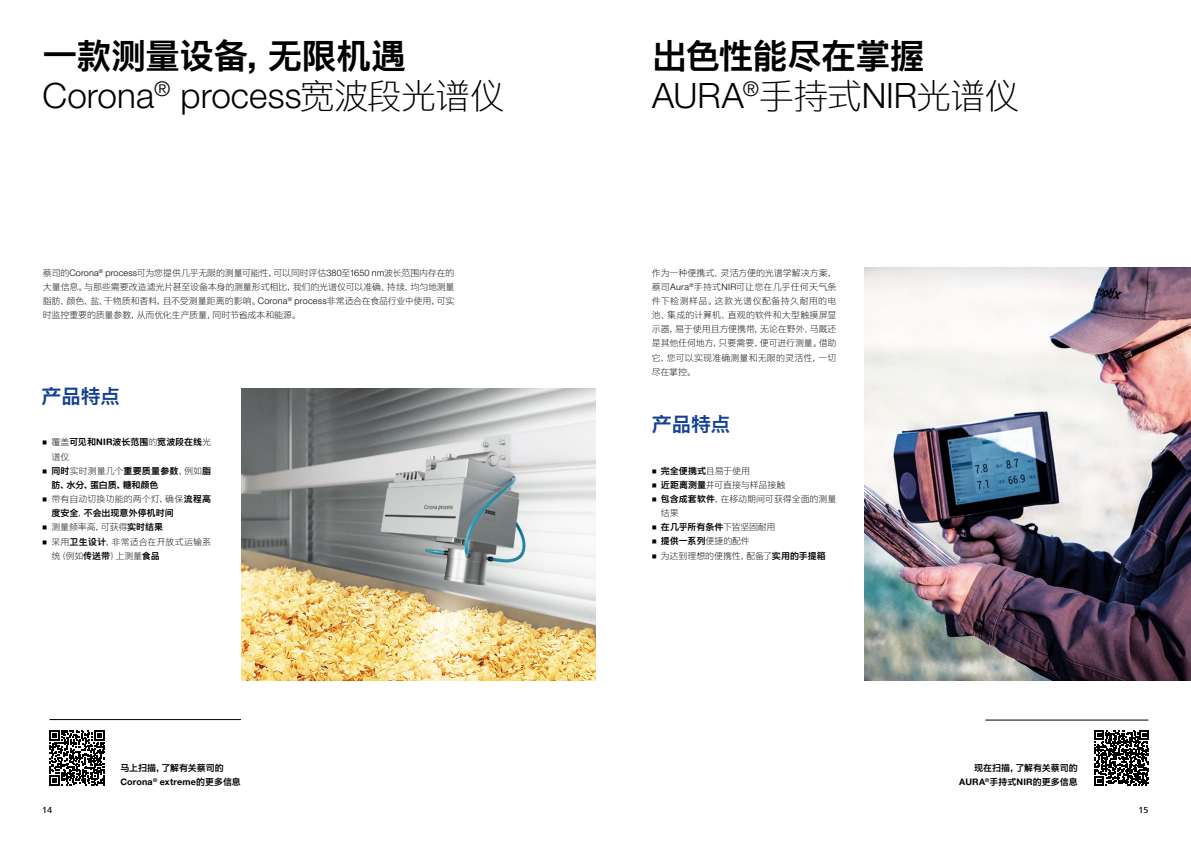
<style>
.page{position:relative;width:1191px;height:842px;background:#fff}
.page>*{position:absolute;margin:0;border:0;box-sizing:border-box;transform-origin:0 0}
.t1{font:35px "M Ying Hei PRC W3";letter-spacing:-.01em;color:#000}
.t2{font:35px "M Ying Hei PRC W7";letter-spacing:-.02em;color:#000}
.t3{font:20px "M Ying Hei PRC W7";letter-spacing:-.025em;color:#134094}
.t4{font:9px/14.1px "M Ying Hei PRC W3";letter-spacing:-.01em;color:#000;text-align:justify}
.t5{font:9px/14.2px "M Ying Hei PRC W7";color:#000}
.t6{font:9px/14.1px "M Ying Hei PRC W3";letter-spacing:.01em;color:#000}
.t7{font:500 9px "ZEISS Frutiger Next W1 G";color:#000}
.s1{font-family:"ZEISS Frutiger Next W1 G";font-weight:300}
.s2{font-family:"M Ying Hei PRC W3"}
.s3{font-family:"M Ying Hei PRC W7"}
</style>
<div class="page">
<img style="left:865px;top:267px;width:326px;height:413px">
<img style="left:241px;top:388px;width:355px;height:292px">
<hr style="left:49px;top:719px;width:192px;height:1px;background:#000">
<hr style="left:985px;top:719px;width:163px;height:1px;background:#000">
<svg style="left:1094px;top:731px;width:55px;height:54px"></svg>
<svg style="left:50px;top:730px;width:55px;height:55px"></svg>
<h1 class="t2" style="left:43px;top:34px;width:365px">一款测量设备，无限机遇</h1>
<h1 class="t1" style="left:43px;top:74px;width:464px">Corona<sup>®</sup> process宽波段光谱仪</h1>
<p class="t4" style="left:43px;top:265px;width:413px">蔡司的Corona<sup>®</sup> process可为您提供几乎无限的测量可能性，可以同时评估380至1650 nm波长范围内存在的大量信息。与那些需要改造滤光片甚至设备本身的测量形式相比，我们的光谱仪可以准确、持续、均匀地测量脂肪、颜色、盐、干物质和香料，且不受测量距离的影响。Corona<sup>®</sup> process非常适合在食品行业中使用，可实时监控重要的质量参数，从而优化生产质量，同时节省成本和能源。</p>
<h2 class="t3" style="left:42px;top:383px;width:80px">产品特点</h2>
<p class="t5" style="left:43px;top:435px;width:170px"><span class="s1">•</span> <span class="s2">覆盖</span>可见和NIR波长范围<span class="s2">的</span>宽波段在线<span class="s2">光</span></p>
<p class="t4" style="left:51px;top:449px;width:19px">谱仪</p>
<p class="t5" style="left:51px;top:463px;width:161px;text-indent:-8px"><span class="s1">•</span> 同时<span class="s2">实时测量几个</span>重要质量参数<span class="s2">，例如</span>脂肪、水分、蛋白质、糖和颜色</p>
<p class="t6" style="left:43px;top:492px;width:170px"><span class="s1">•</span> 带有自动切换功能的两个灯，确保<span class="s3">流程高</span></p>
<p class="t5" style="left:51px;top:506px;width:124px">度安全<span class="s2">，</span>不会出现意外停机时间</p>
<p class="t4" style="left:43px;top:520px;width:122px"><span class="s1">•</span> 测量频率高，可获得<span class="s3">实时结果</span></p>
<p class="t6" style="left:51px;top:534px;width:161px;text-indent:-9px"><span class="s1">•</span> 采用<span class="s3">卫生设计</span>，非常适合在开放式运输系统（例如<span class="s3">传送带</span>）上测量<span class="s3">食品</span></p>
<p class="t7" style="left:42px;top:804px;width:11px">14</p>
<p class="t5" style="left:120px;top:760px;width:122px">马上扫描，了解有关蔡司的<br>Corona<sup>®</sup> extreme的更多信息</p>
<h1 class="t2" style="left:652px;top:34px;width:274px">出色性能尽在掌握</h1>
<h1 class="t1" style="left:652px;top:74px;width:369px">AURA<sup>®</sup>手持式NIR光谱仪</h1>
<p class="t4" style="left:652px;top:265px;width:186px">作为一种便携式、灵活方便的光谱学解决方案，蔡司Aura<sup>®</sup>手持式NIR可让您在几乎任何天气条件下检测样品。这款光谱仪配备持久耐用的电池、集成的计算机、直观的软件和大型触摸屏显示器，易于使用且方便携带，无论在野外、马厩还是其他任何地方，只要需要，便可进行测量。借助它，您可以实现准确测量和无限的灵活性，一切尽在掌控。</p>
<h2 class="t3" style="left:652px;top:412px;width:80px">产品特点</h2>
<p class="t5" style="left:652px;top:463px;width:99px"><span class="s1">•</span> 完全便携式<span class="s2">且易于使用</span></p>
<p class="t4" style="left:652px;top:478px;width:134px"><span class="s1">•</span> <span class="s3">近距离测量</span>并可直接与样品接触</p>
<p class="t4" style="left:661px;top:492px;width:177px;text-indent:-9px"><span class="s1">•</span> <span class="s3">包含成套软件</span>，在移动期间可获得全面的测量结果</p>
<p class="t5" style="left:652px;top:520px;width:124px"><span class="s1">•</span> 在几乎所有条件<span class="s2">下皆坚固耐用</span></p>
<p class="t5" style="left:652px;top:534px;width:99px"><span class="s1">•</span> 提供一系列<span class="s2">便捷的配件</span></p>
<p class="t4" style="left:652px;top:548px;width:175px"><span class="s1">•</span> 为达到理想的便携性，配备了<span class="s3">实用的手提箱</span></p>
<p class="t5" style="left:959px;top:760px;width:120px;text-align:right">现在扫描，了解有关蔡司的<br>AURA<sup>®</sup>手持式NIR的更多信息</p>
<p class="t7" style="left:1138px;top:804px;width:11px">15</p>
</div>
